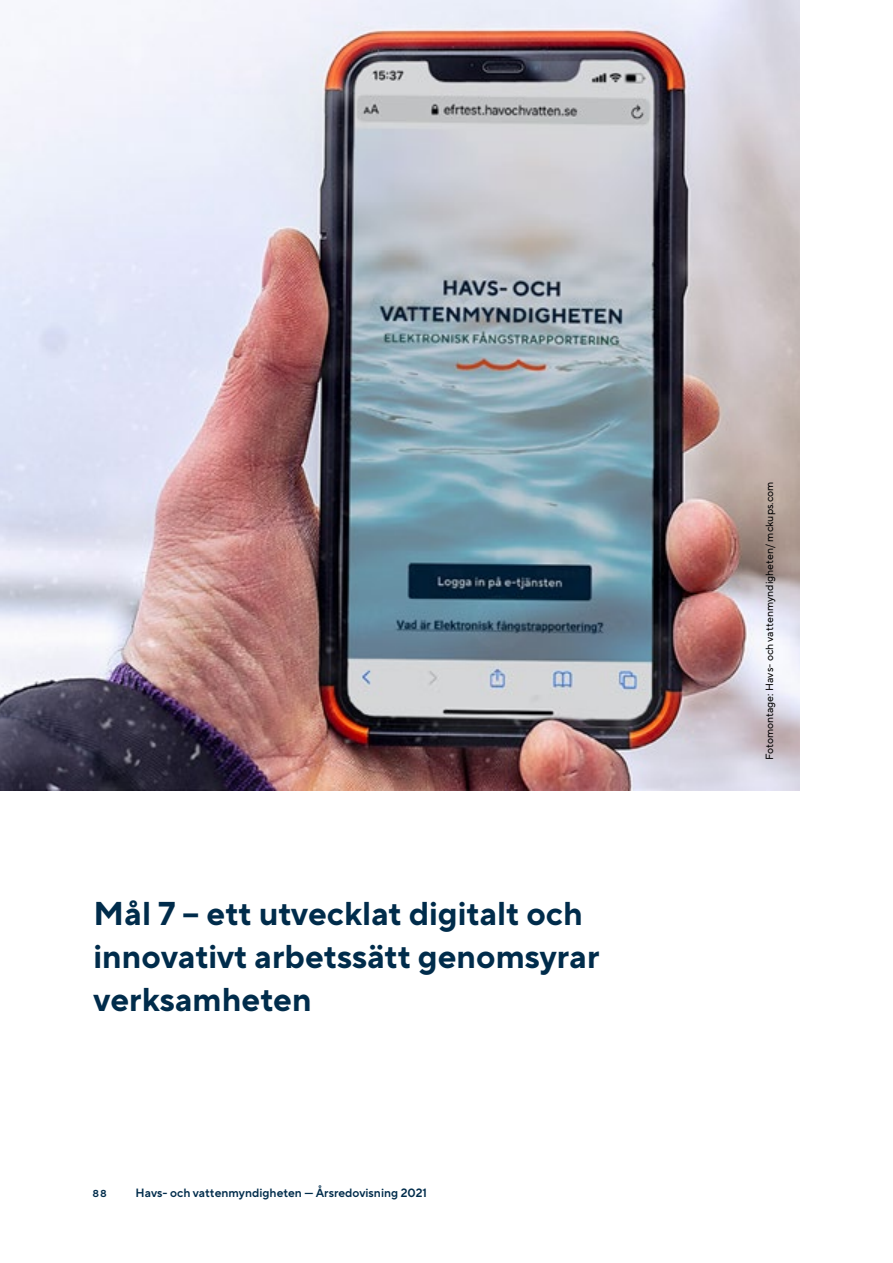
<style>
.page{position:relative;width:893px;height:1263px;background:#fff}
.page>*{position:absolute;margin:0;border:0;box-sizing:border-box;transform-origin:0 0}
.H0{font:700 33px/42.9px "TT Norms Pro";color:#002c4b}
.t1{font:600 12px "TT Norms Pro";color:#002c4b}
.t2{font:500 12px "TT Norms Pro";color:#002c4b}
.Fotocredit{font:10.5px "TT Norms Pro";color:#000}
</style>
<div class="page">
<img style="left:0;top:0;width:799px;height:790px">
<p class="H0" style="left:94px;top:890px;width:508px">Mål 7 – ett utvecklat digitalt och innovativt arbetssätt genomsyrar verksamheten</p>
<p class="t2" style="left:92px;top:1183px;width:16px">88</p>
<p class="t1" style="left:136px;top:1183px;width:293px">Havs- och vattenmyndigheten — Årsredovisning 2021</p>
<p class="Fotocredit" style="left:762px;top:760px;width:280px;rotate:-90deg">Fotomontage: Havs- och vattenmyndigheten/ mckups.com</p>
</div>
